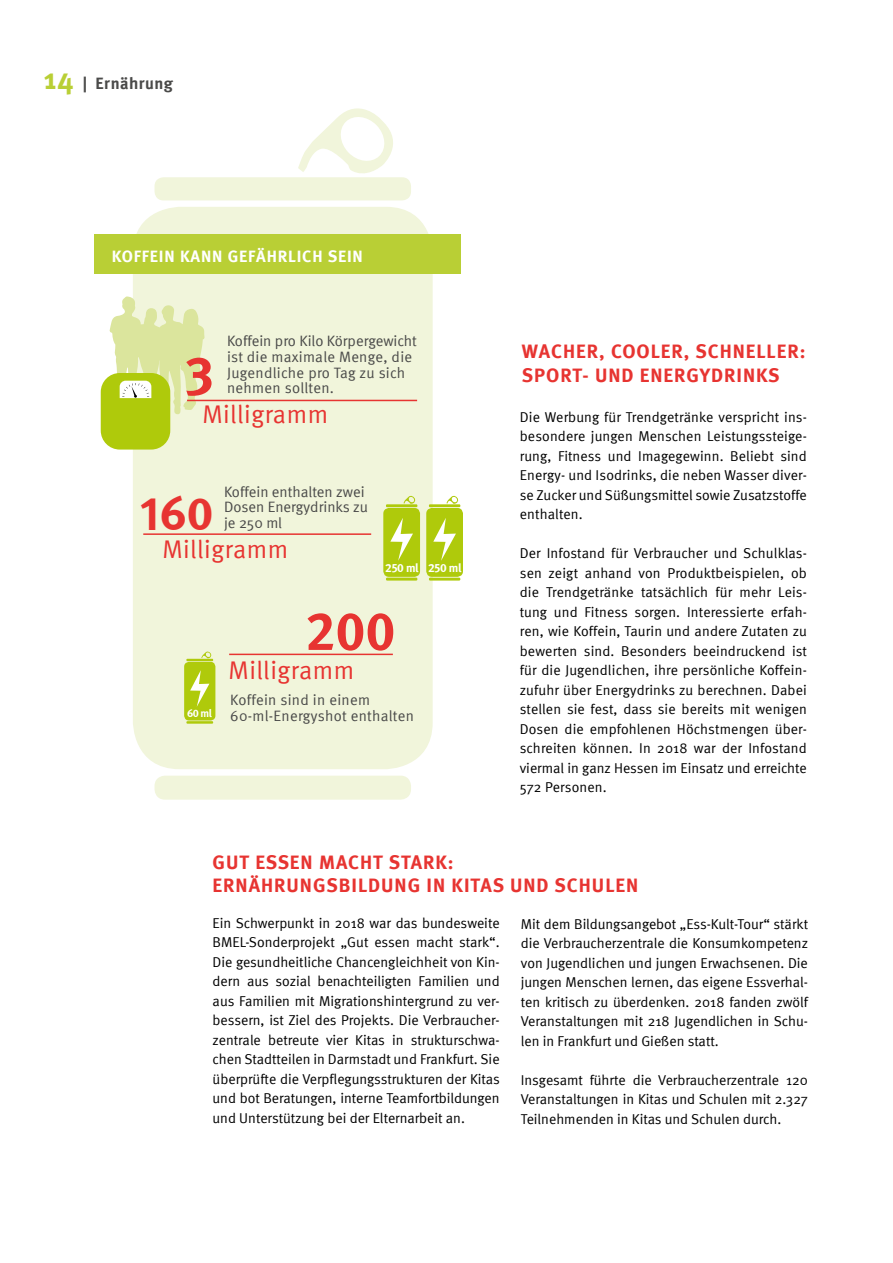
<style>
.page{position:relative;width:893px;height:1263px;background:#fff}
.page>*{position:absolute;margin:0;border:0;box-sizing:border-box;transform-origin:0 0}
.t1{font:54px "Meta Bold Expert";color:#e73431}
.t2{font:48px "Meta Bold Expert";color:#e73431}
.t3{font:25.5px "Meta Normal";letter-spacing:.02em;color:#e73431}
.t4{font:700 19.5px/22.5px "Meta";letter-spacing:.05em;color:#e73431}
.t5{font:700 16.5px "Meta";letter-spacing:.05em;color:#fff}
.t6{font:700 16.5px "Meta";letter-spacing:.025em;color:#4a4a49}
.t7{font:15px/15.8px "Meta Normal";letter-spacing:.01em;color:#4a4a49}
.t8{font:14.25px/19.5px "Meta Normal";color:#000;text-align:justify}
.t9{font:12.15px "Meta Bold Expert";letter-spacing:-.03em;color:#fff}
.t10{font:11.1px "Meta Bold Expert";color:#fff}
.s1{font-size:30px;color:#b9cf35}
.s2{font-family:"Meta";font-weight:700}
</style>
<div class="page">
<div style="left:133px;top:207px;width:300px;height:562px;background:#f1f5db;border-radius:47px"></div>
<div style="left:155px;top:177px;width:256px;height:23px;background:#f1f5db;border-radius:9px"></div>
<svg style="left:298px;top:108px;width:107px;height:70px"></svg>
<div style="left:155px;top:776px;width:256px;height:24px;background:#f1f5db;border-radius:10px"></div>
<div style="left:94px;top:234px;width:366px;height:40px;background:#b9cf35"></div>
<svg style="left:101px;top:296px;width:104px;height:154px"></svg>
<hr style="left:187px;top:400px;width:230px;height:1px;background:#e73431">
<hr style="left:143px;top:533px;width:228px;height:2px;background:#e73431">
<hr style="left:229px;top:654px;width:164px;height:1px;background:#e73431">
<div style="left:383px;top:508px;width:37px;height:69px;background:#afca0b;border-radius:6px"></div>
<hr style="left:386px;top:504px;width:31px;height:3px;background:#afca0b">
<hr style="left:386px;top:578px;width:31px;height:3px;background:#afca0b">
<svg style="left:404px;top:495px;width:12px;height:9px"></svg>
<svg style="left:390px;top:518px;width:23px;height:43px"></svg>
<div style="left:426px;top:508px;width:37px;height:69px;background:#afca0b;border-radius:6px"></div>
<hr style="left:429px;top:504px;width:31px;height:3px;background:#afca0b">
<hr style="left:429px;top:578px;width:31px;height:3px;background:#afca0b">
<svg style="left:446px;top:495px;width:13px;height:9px"></svg>
<svg style="left:433px;top:518px;width:23px;height:43px"></svg>
<div style="left:184px;top:662px;width:31px;height:58px;background:#afca0b;border-radius:5px"></div>
<hr style="left:186px;top:659px;width:27px;height:2px;background:#afca0b">
<hr style="left:186px;top:721px;width:27px;height:3px;background:#afca0b">
<svg style="left:201px;top:651px;width:11px;height:8px"></svg>
<svg style="left:190px;top:670px;width:19px;height:37px"></svg>
<p class="t6" style="left:44px;top:74px;width:131px"><span class="s1">14</span> | Ernährung</p>
<p class="t5" style="left:112px;top:246px;width:253px">KOFFEIN KANN GEFÄHRLICH SEIN</p>
<p class="t7" style="left:227px;top:333px;width:191px">Koffein pro Kilo Körpergewicht ist die maximale Menge, die<br>Jugendliche pro Tag zu sich nehmen sollten.</p>
<h3 class="t4" style="left:522px;top:339px;width:285px;line-height:24px">WACHER, COOLER, SCHNELLER:<br>SPORT- UND ENERGYDRINKS</h3>
<h1 class="t1" style="left:185px;top:343px;width:30px">3</h1>
<h3 class="t3" style="left:202px;top:399px;width:127px">Milligramm</h3>
<p class="t8" style="left:520px;top:407px;width:289px">Die Werbung für Trendgetränke verspricht ins&shy;besondere jungen Menschen Leistungssteige&shy;rung, Fitness und Imagegewinn. Beliebt sind Energy- und Isodrinks, die neben Wasser diver&shy;se Zucker und Süßungsmittel sowie Zusatzstoffe enthalten.</p>
<p class="t8" style="left:520px;top:543px;width:289px">Der Infostand für Verbraucher und Schulklas&shy;sen zeigt anhand von Produktbeispielen, ob die Trendgetränke tatsächlich für mehr Leis&shy;tung und Fitness sorgen. Interessierte erfah&shy;ren, wie Koffein, Taurin und andere Zutaten zu bewerten sind. Besonders beeindruckend ist für die Jugendlichen, ihre persönliche Koffein&shy;zufuhr über Energydrinks zu berechnen. Dabei stellen sie fest, dass sie bereits mit wenigen Dosen die empfohlenen Höchstmengen über&shy;schreiten können. In 2018 war der Infostand viermal in ganz Hessen im Einsatz und erreichte 572 Personen.</p>
<p class="t7" style="left:224px;top:483px;width:145px">Koffein enthalten zwei<br>Dosen Energydrinks zu je 250 ml</p>
<h2 class="t2" style="left:140px;top:485px;width:75px">160</h2>
<h3 class="t3" style="left:162px;top:534px;width:127px">Milligramm</h3>
<p class="t9" style="left:385px;top:561px;width:78px">250 <span class="s2">ml</span> 250 <span class="s2">ml</span></p>
<h1 class="t1" style="left:305px;top:599px;width:92px">200</h1>
<h3 class="t3" style="left:229px;top:655px;width:127px">Milligramm</h3>
<p class="t7" style="left:230px;top:692px;width:185px">Koffein sind in einem<br>60-ml-Energyshot enthalten</p>
<p class="t10" style="left:187px;top:707px;width:26px">60 <span class="s2">ml</span></p>
<h3 class="t4" style="left:213px;top:851px;width:427px">GUT ESSEN MACHT STARK:<br>ERNÄHRUNGSBILDUNG IN KITAS UND SCHULEN</h3>
<p class="t8" style="left:213px;top:913px;width:289px">Ein Schwerpunkt in 2018 war das bundesweite BMEL-Sonderprojekt „Gut essen macht stark“.<br>Die gesundheitliche Chancengleichheit von Kin&shy;dern aus sozial benachteiligten Familien und aus Familien mit Migrationshintergrund zu ver&shy;bessern, ist Ziel des Projekts. Die Verbraucher&shy;zentrale betreute vier Kitas in strukturschwa&shy;chen Stadtteilen in Darmstadt und Frankfurt. Sie überprüfte die Verpflegungsstrukturen der Kitas und bot Beratungen, interne Teamfortbildungen und Unterstützung bei der Elternarbeit an.</p>
<p class="t8" style="left:521px;top:914px;width:289px">Mit dem Bildungsangebot „Ess-Kult-Tour“ stärkt die Verbraucherzentrale die Konsumkompetenz von Jugendlichen und jungen Erwachsenen. Die jungen Menschen lernen, das eigene Essverhal&shy;ten kritisch zu überdenken. 2018 fanden zwölf Veranstaltungen mit 218 Jugendlichen in Schu&shy;len in Frankfurt und Gießen statt.</p>
<p class="t8" style="left:521px;top:1070px;width:289px">Insgesamt führte die Verbraucherzentrale 120<br>Veranstaltungen in Kitas und Schulen mit 2.327<br>Teilnehmenden in Kitas und Schulen durch.</p>
</div>
